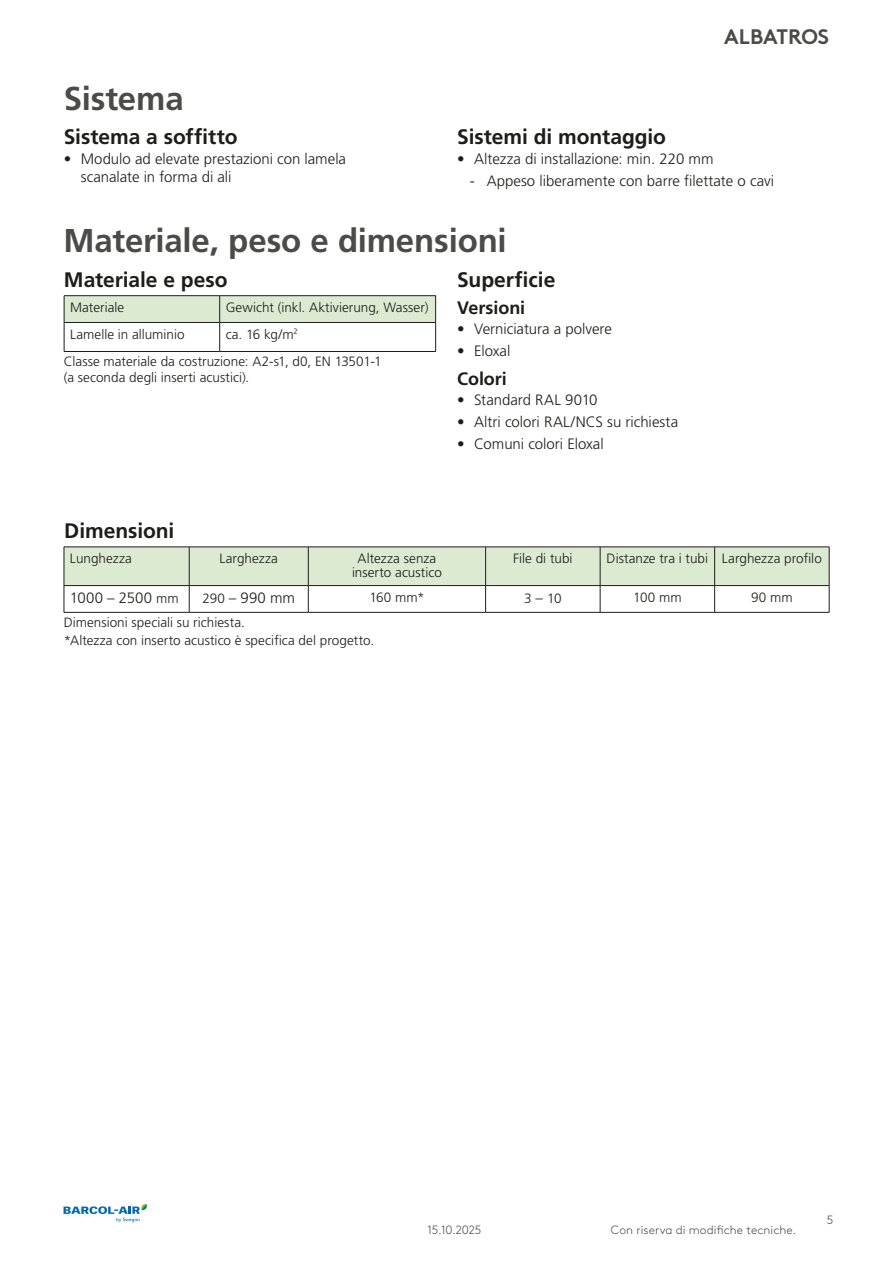
<style>
.page{position:relative;width:893px;height:1263px;background:#fff}
.page>*{position:absolute;margin:0;border:0;box-sizing:border-box;transform-origin:0 0}
.t1{font:700 33px "Frutiger LT Pro";letter-spacing:-.005em;color:#4b4b4a}
.t2{font:700 21px "Frutiger LT Pro";letter-spacing:-.005em;color:#1d1d1b}
.t3{font:700 21px "Swegon Brown";color:#4b4b4a}
.t4{font:700 18px "Frutiger LT Pro";letter-spacing:-.005em;color:#1d1d1b}
.t5{font:300 15px/18px "Frutiger LT Pro";color:#1d1d1b}
.t6{font:300 13.5px/27.2px "Frutiger LT Pro";letter-spacing:.005em;color:#1d1d1b}
.t7{font:300 12px "Swegon Brown";letter-spacing:.005em;color:#4b4b4a}
.s1{font-size:13.5px}
.s2{font-size:15px}
</style>
<div class="page">
<svg style="left:64px;top:1204px;width:83px;height:18px"></svg>
<hr style="left:64px;top:295px;width:156px;height:1px;background:#1d1d1b">
<hr style="left:220px;top:295px;width:216px;height:1px;background:#1d1d1b">
<svg style="left:64px;top:296px;width:372px;height:55px"></svg>
<hr style="left:64px;top:351px;width:156px;height:1px;background:#1d1d1b">
<hr style="left:220px;top:351px;width:216px;height:1px;background:#1d1d1b">
<svg style="left:64px;top:547px;width:766px;height:65px"></svg>
<hr style="left:64px;top:612px;width:125px;height:1px;background:#1d1d1b">
<hr style="left:189px;top:612px;width:119px;height:1px;background:#1d1d1b">
<hr style="left:308px;top:612px;width:178px;height:1px;background:#1d1d1b">
<hr style="left:486px;top:612px;width:114px;height:1px;background:#1d1d1b">
<hr style="left:600px;top:612px;width:115px;height:1px;background:#1d1d1b">
<hr style="left:715px;top:612px;width:114px;height:1px;background:#1d1d1b">
<h1 class="t1" style="left:64px;top:79px;width:121px">Sistema</h1>
<h2 class="t2" style="left:64px;top:124px;width:175px">Sistema a soffitto</h2>
<p class="t5" style="left:81px;top:150px;width:267px;text-indent:-17px">• Modulo ad elevate prestazioni con lamela scanalate in forma di ali</p>
<h2 class="t3" style="left:724px;top:20px;width:106px">ALBATROS</h2>
<h2 class="t2" style="left:457px;top:124px;width:210px">Sistemi di montaggio</h2>
<p class="t5" style="left:457px;top:150px;width:258px">• Altezza di installazione: min. 220 mm</p>
<p class="t5" style="left:470px;top:172px;width:306px">- Appeso liberamente con barre filettate o cavi</p>
<h1 class="t1" style="left:64px;top:221px;width:445px">Materiale, peso e dimensioni</h1>
<h2 class="t2" style="left:457px;top:267px;width:100px">Superficie</h2>
<h3 class="t4" style="left:457px;top:296px;width:70px">Versioni</h3>
<p class="t5" style="left:457px;top:319px;width:156px">• Verniciatura a polvere</p>
<p class="t5" style="left:457px;top:342px;width:55px">• Eloxal</p>
<h3 class="t4" style="left:457px;top:367px;width:51px">Colori</h3>
<p class="t5" style="left:457px;top:391px;width:142px">• Standard RAL 9010</p>
<p class="t5" style="left:457px;top:413px;width:223px">• Altri colori RAL/NCS su richiesta</p>
<p class="t5" style="left:457px;top:435px;width:148px">• Comuni colori Eloxal</p>
<h2 class="t2" style="left:64px;top:267px;width:165px">Materiale e peso</h2>
<p class="t6" style="left:70px;top:294px;width:56px">Materiale</p>
<p class="t6" style="left:226px;top:294px;width:204px">Gewicht (inkl. Aktivierung, Wasser)</p>
<p class="t6" style="left:70px;top:320px;width:116px">Lamelle in alluminio</p>
<p class="t6" style="left:64px;top:320px;width:319px;text-indent:162px">ca. 16 kg/m<sup>2<br></sup>Classe materiale da costruzione: A2-s1, d0, EN 13501-1</p>
<p class="t6" style="left:64px;top:364px;width:187px">(a seconda degli inserti acustici).</p>
<h2 class="t2" style="left:64px;top:518px;width:112px">Dimensioni</h2>
<p class="t6" style="left:70px;top:545px;width:63px">Lunghezza</p>
<p class="t6" style="left:219px;top:545px;width:60px">Larghezza</p>
<p class="t6" style="left:352px;top:552px;width:91px;line-height:13.5px;text-align:center">Altezza senza inserto acustico</p>
<p class="t6" style="left:513px;top:545px;width:61px">File di tubi</p>
<p class="t6" style="left:607px;top:545px;width:217px">Distanze tra i tubi Larghezza profilo</p>
<p class="t5" style="left:70px;top:589px;width:110px">1000 – 2500 <span class="s1">mm</span></p>
<p class="t5" style="left:202px;top:589px;width:94px"><span class="s1">290</span> – 990 mm</p>
<p class="t6" style="left:369px;top:583px;width:57px">160 mm*</p>
<p class="t6" style="left:524px;top:585px;width:39px">3 <span class="s2">–</span> 10</p>
<p class="t6" style="left:633px;top:583px;width:50px">100 mm</p>
<p class="t6" style="left:751px;top:583px;width:43px">90 mm</p>
<p class="t6" style="left:64px;top:613px;width:312px;line-height:18.3px">Dimensioni speciali su richiesta.<br>*Altezza con inserto acustico è specifica del progetto.</p>
<p class="t7" style="left:428px;top:1221px;width:55px">15.10.2025</p>
<p class="t7" style="left:611px;top:1221px;width:187px">Con riserva di modifiche tecniche.</p>
<p class="t7" style="left:827px;top:1211px;width:8px">5</p>
</div>
